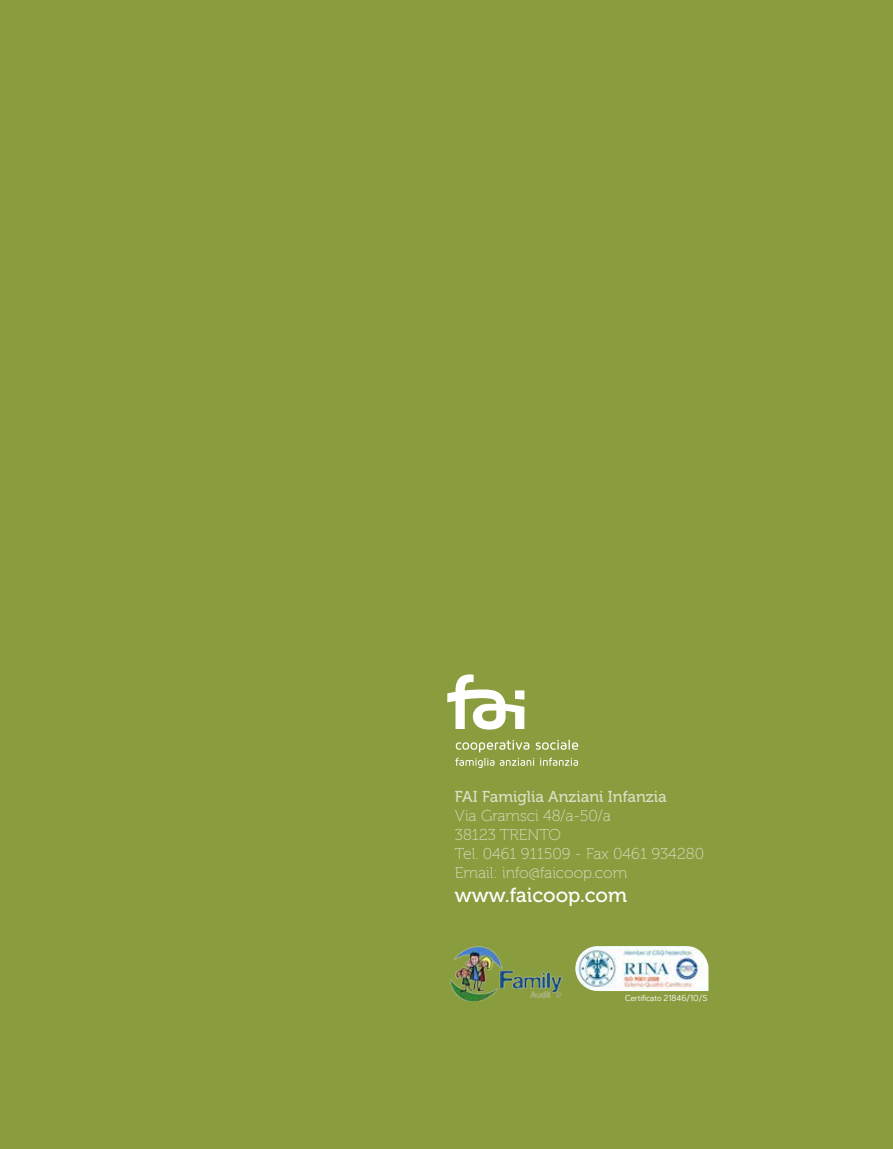
<style>
.page{position:relative;width:893px;height:1149px;background:#fff}
.page>*{position:absolute;margin:0;border:0;box-sizing:border-box;transform-origin:0 0}
.t1{font:20.25px "Museo 500";color:#fff}
.t2{font:15.75px/18.9px "Museo 100";color:#dadfc4}
.t3{font:15.75px "Museo 500";color:#dadfc4}
.t4{font:9px "Bariol";color:#fff}
</style>
<div class="page">
<div style="left:0;top:0;width:893px;height:1148px;background:#899c3e"></div>
<img style="left:450px;top:946px;width:113px;height:55px">
<img style="left:575px;top:946px;width:133px;height:44px">
<svg style="left:447px;top:674px;width:77px;height:55px"></svg>
<svg style="left:455px;top:739px;width:123px;height:28px"></svg>
<p class="t3" style="left:455px;top:787px;width:213px">FAI Famiglia Anziani Infanzia</p>
<p class="t2" style="left:455px;top:806px;width:251px">Via Gramsci 48/a-50/a<br>38123 TRENTO<br>Tel. 0461 911509 - Fax 0461 934280<br>Email: info@faicoop.com</p>
<p class="t1" style="left:455px;top:883px;width:174px">www.faicoop.com</p>
<p class="t4" style="left:625px;top:991px;width:84px">Certificato 21846/10/S</p>
</div>
